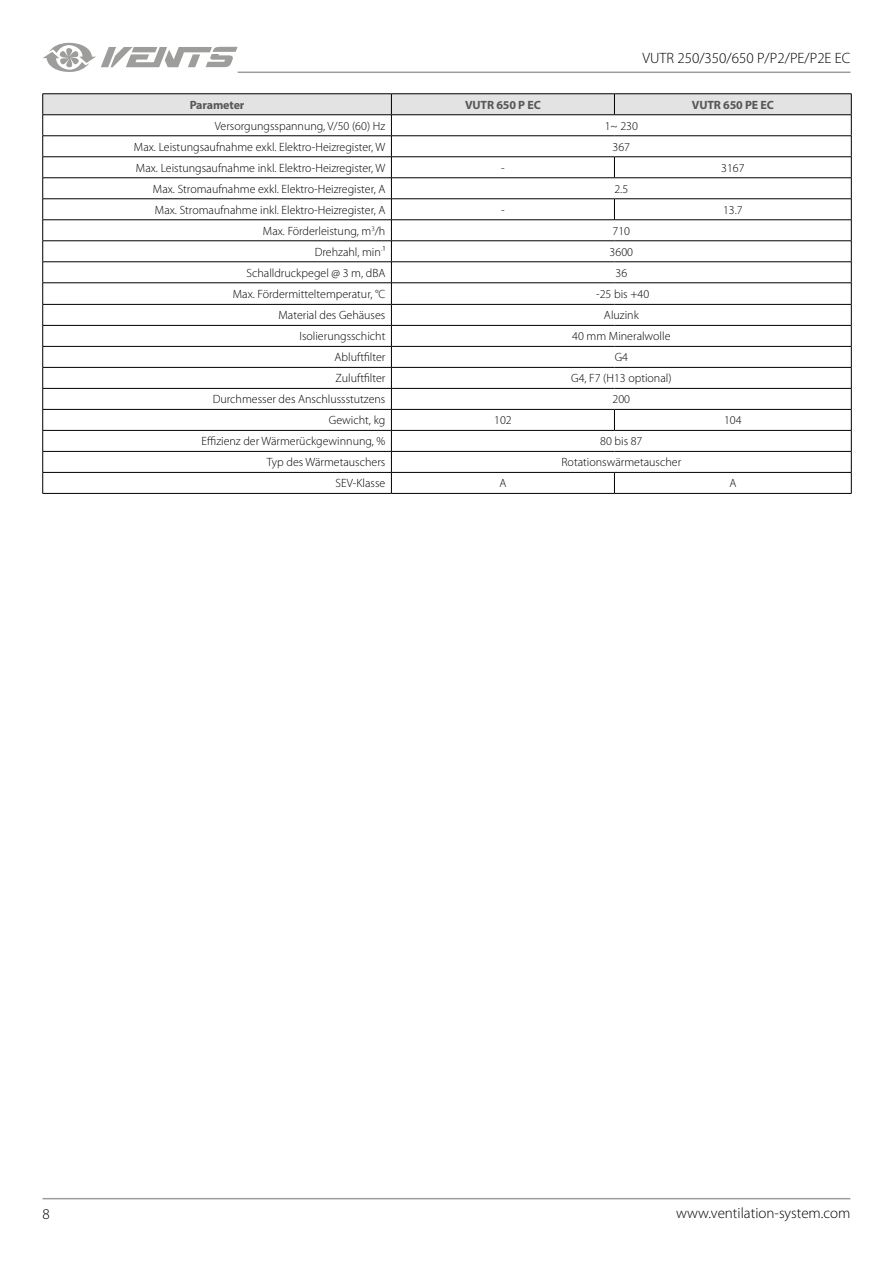
<style>
.page{position:relative;width:893px;height:1263px;background:#fff}
.page>*{position:absolute;margin:0;border:0;box-sizing:border-box;transform-origin:0 0}
.t1{font:300 15px "Myriad Pro";color:#000}
.t2{font:300 12px "Myriad Pro";color:#000}
.t3{font:700 12px "Myriad Pro";letter-spacing:-.01em;color:#575756}
</style>
<div class="page">
<hr style="left:43px;top:1198px;width:807px;height:1px;background:#9d9d9c">
<hr style="left:238px;top:72px;width:612px;height:1px;background:#9d9d9c">
<svg style="left:43px;top:43px;width:195px;height:29px"></svg>
<hr style="left:391px;top:493px;width:223px;height:1px;background:#000">
<hr style="left:614px;top:493px;width:237px;height:1px;background:#000">
<svg style="left:42px;top:94px;width:810px;height:399px"></svg>
<hr style="left:43px;top:493px;width:348px;height:1px;background:#000">
<p class="t1" style="left:642px;top:50px;width:209px">VUTR 250/350/650 P/P2/PE/P2E EC</p>
<p class="t3" style="left:190px;top:97px;width:56px">Parameter</p>
<p class="t3" style="left:465px;top:97px;width:77px">VUTR 650 P EC</p>
<p class="t3" style="left:692px;top:97px;width:84px">VUTR 650 PE EC</p>
<p class="t2" style="left:215px;top:119px;width:172px">Versorgungsspannung, V/50 (60) Hz</p>
<p class="t2" style="left:605px;top:119px;width:35px">1~ 230</p>
<p class="t2" style="left:134px;top:140px;width:253px">Max. Leistungsaufnahme exkl. Elektro-Heizregister, W</p>
<p class="t2" style="left:613px;top:140px;width:19px">367</p>
<p class="t2" style="left:136px;top:161px;width:251px">Max. Leistungsaufnahme inkl. Elektro-Heizregister, W</p>
<p class="t2" style="left:501px;top:161px;width:5px">-</p>
<p class="t2" style="left:721px;top:161px;width:25px">3167</p>
<p class="t2" style="left:153px;top:182px;width:234px">Max. Stromaufnahme exkl. Elektro-Heizregister, A</p>
<p class="t2" style="left:614px;top:182px;width:15px">2.5</p>
<p class="t2" style="left:155px;top:203px;width:232px">Max. Stromaufnahme inkl. Elektro-Heizregister, A</p>
<p class="t2" style="left:501px;top:203px;width:5px">-</p>
<p class="t2" style="left:723px;top:203px;width:21px">13.7</p>
<p class="t2" style="left:263px;top:224px;width:124px">Max. Förderleistung, m<sup>3</sup>/h</p>
<p class="t2" style="left:613px;top:224px;width:19px">710</p>
<p class="t2" style="left:315px;top:245px;width:72px">Drehzahl, min<sup>-</sup>¹</p>
<p class="t2" style="left:610px;top:245px;width:25px">3600</p>
<p class="t2" style="left:246px;top:266px;width:140px">Schalldruckpegel @ 3 m, dBA</p>
<p class="t2" style="left:615px;top:266px;width:13px">36</p>
<p class="t2" style="left:233px;top:287px;width:154px">Max. Fördermitteltemperatur, °C</p>
<p class="t2" style="left:596px;top:287px;width:55px">-25 bis +40</p>
<p class="t2" style="left:278px;top:309px;width:108px">Material des Gehäuses</p>
<p class="t2" style="left:604px;top:309px;width:36px">Aluzink</p>
<p class="t2" style="left:300px;top:330px;width:87px">Isolierungsschicht</p>
<p class="t2" style="left:572px;top:330px;width:100px">40 mm Mineralwolle</p>
<p class="t2" style="left:335px;top:351px;width:52px">Abluftfilter</p>
<p class="t2" style="left:615px;top:351px;width:15px">G4</p>
<p class="t2" style="left:335px;top:372px;width:52px">Zuluftfilter</p>
<p class="t2" style="left:571px;top:372px;width:102px">G4, F7 (H13 optional)</p>
<p class="t2" style="left:213px;top:393px;width:174px">Durchmesser des Anschlussstutzens</p>
<p class="t2" style="left:613px;top:393px;width:19px">200</p>
<p class="t2" style="left:329px;top:414px;width:58px">Gewicht, kg</p>
<p class="t2" style="left:494px;top:414px;width:19px">102</p>
<p class="t2" style="left:724px;top:414px;width:19px">104</p>
<p class="t2" style="left:202px;top:435px;width:185px">Effizienz der Wärmerückgewinnung, %</p>
<p class="t2" style="left:600px;top:435px;width:44px">80 bis 87</p>
<p class="t2" style="left:267px;top:456px;width:120px">Typ des Wärmetauschers</p>
<p class="t2" style="left:561px;top:456px;width:121px">Rotationswärmetauscher</p>
<p class="t2" style="left:336px;top:477px;width:51px">SEV-Klasse</p>
<p class="t2" style="left:499px;top:477px;width:9px">A</p>
<p class="t2" style="left:729px;top:477px;width:9px">A</p>
<p class="t1" style="left:43px;top:1205px;width:9px">8</p>
<p class="t1" style="left:676px;top:1205px;width:176px">www.ventilation-system.com</p>
</div>
